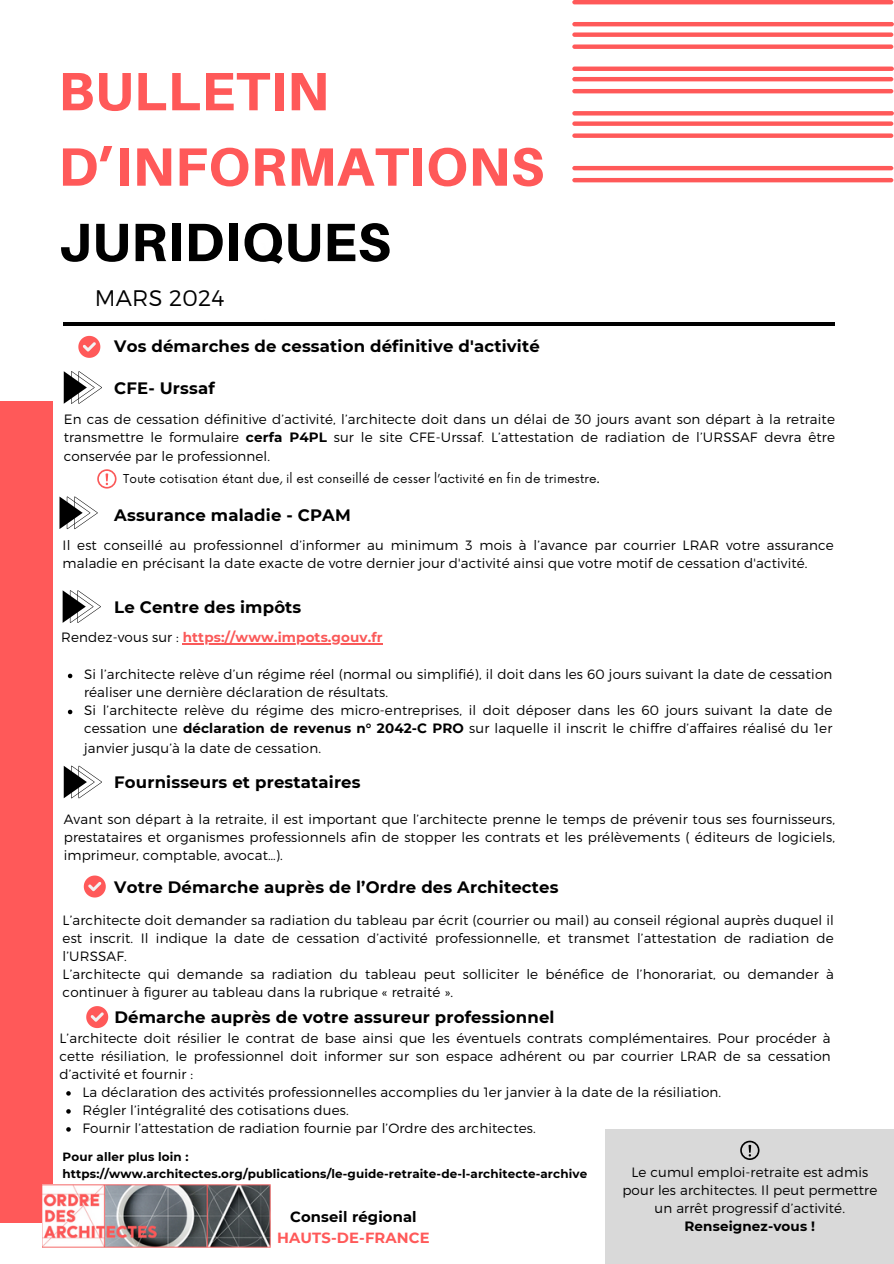
<style>
.page{position:relative;width:894px;height:1264px;background:#fff}
.page>*{position:absolute;margin:0;border:0;box-sizing:border-box;transform-origin:0 0}
.t1{font:800 54px/75.3px "Aileron";letter-spacing:.01em;color:#ff5959}
.t2{font:300 22.5px "Montserrat";letter-spacing:.01em;color:#000}
.t3{font:700 16.5px "Montserrat";letter-spacing:.01em;color:#000}
.t4{font:700 14.7px/21.1px "Montserrat";letter-spacing:.01em;color:#000;text-align:center}
.t5{font:300 13.5px/18px "Montserrat";letter-spacing:.01em;color:#000;text-align:justify}
.t6{font:700 13.5px "Montserrat";letter-spacing:.01em;color:#fa5959}
.t7{font:700 12px/17px "Montserrat";letter-spacing:.01em;color:#000}
.t8{font:12px "Now";letter-spacing:.01em;color:#000}
.s1{color:#000}
.s2{font-weight:700}
.s3{font-weight:300;color:#000}
.s4{color:#ff5959}
</style>
<div class="page">
<div style="left:0;top:401px;width:53px;height:821px;background:#ff5959"></div>
<hr style="left:572px;top:0;width:321px;height:4px;background:#ff5959;border-radius:2px">
<div style="left:572px;top:44px;width:321px;height:5px;background:#ff5959;border-radius:2px"></div>
<hr style="left:572px;top:89px;width:321px;height:4px;background:#ff5959;border-radius:2px">
<div style="left:572px;top:133px;width:321px;height:5px;background:#ff5959;border-radius:2px"></div>
<hr style="left:572px;top:178px;width:321px;height:4px;background:#ff5959;border-radius:2px">
<div style="left:572px;top:32px;width:321px;height:5px;background:#ff5959;border-radius:2px"></div>
<hr style="left:572px;top:77px;width:321px;height:4px;background:#ff5959;border-radius:2px">
<div style="left:572px;top:121px;width:321px;height:5px;background:#ff5959;border-radius:2px"></div>
<hr style="left:572px;top:166px;width:321px;height:4px;background:#ff5959;border-radius:2px">
<hr style="left:572px;top:22px;width:321px;height:4px;background:#ff5959;border-radius:2px">
<hr style="left:572px;top:67px;width:321px;height:4px;background:#ff5959;border-radius:2px">
<svg style="left:572px;top:111px;width:321px;height:4px"></svg>
<img style="left:42px;top:1184px;width:229px;height:63px">
<hr style="left:64px;top:322px;width:770px;height:4px;background:#000">
<svg style="left:78px;top:336px;width:22px;height:22px"></svg>
<svg style="left:64px;top:371px;width:38px;height:33px"></svg>
<svg style="left:59px;top:496px;width:39px;height:33px"></svg>
<svg style="left:97px;top:469px;width:19px;height:19px"></svg>
<hr style="left:183px;top:643px;width:200px;height:1px;background:#fa5959">
<svg style="left:68px;top:673px;width:4px;height:5px"></svg>
<svg style="left:68px;top:709px;width:4px;height:5px"></svg>
<svg style="left:63px;top:590px;width:38px;height:33px"></svg>
<svg style="left:64px;top:765px;width:38px;height:33px"></svg>
<svg style="left:84px;top:875px;width:22px;height:22px"></svg>
<svg style="left:66px;top:1091px;width:5px;height:4px"></svg>
<svg style="left:66px;top:1109px;width:5px;height:4px"></svg>
<svg style="left:66px;top:1127px;width:5px;height:4px"></svg>
<svg style="left:86px;top:1006px;width:22px;height:22px"></svg>
<div style="left:605px;top:1129px;width:288px;height:134px;background:#d9d9d9"></div>
<svg style="left:740px;top:1140px;width:19px;height:19px"></svg>
<h1 class="t1" style="left:58px;top:53px;width:487px">BULLETIN<br>D’INFORMATIONS<br><span class="s1">JURIDIQUES</span></h1>
<p class="t2" style="left:95px;top:283px;width:131px">MARS 2024</p>
<h2 class="t3" style="left:114px;top:336px;width:427px">Vos démarches de cessation définitive d'activité</h2>
<p class="t3" style="left:114px;top:378px;width:102px">CFE- Urssaf</p>
<p class="t5" style="left:64px;top:409px;width:772px;line-height:18.6px">En cas de cessation définitive d’activité, l’architecte doit dans un délai de 30 jours avant son départ à la retraite transmettre le formulaire <span class="s2">cerfa P4PL</span> sur le site CFE-Urssaf. L’attestation de radiation de l’URSSAF devra être conservée par le professionnel.</p>
<h3 class="t8" style="left:123px;top:472px;width:478px">Toute cotisation étant due, il est conseillé de cesser l’activité en fin de trimestre.</h3>
<h3 class="t3" style="left:114px;top:504px;width:238px">Assurance maladie - CPAM</h3>
<p class="t5" style="left:63px;top:535px;width:772px">Il est conseillé au professionnel d’informer au minimum 3 mois à l’avance par courrier LRAR votre assurance maladie en précisant la date exacte de votre dernier jour d'activité ainsi que votre motif de cessation d'activité.</p>
<p class="t3" style="left:114px;top:597px;width:188px">Le Centre des impôts</p>
<p class="t6" style="left:61px;top:629px;width:323px"><span class="s3">Rendez-vous sur :</span> https://www.impots.gouv.fr</p>
<h5 class="t5" style="left:84px;top:665px;width:749px">Si l’architecte relève d’un régime réel (normal ou simplifié), il doit dans les 60 jours suivant la date de cessation</h5>
<p class="t5" style="left:84px;top:683px;width:305px">réaliser une dernière déclaration de résultats.<br>Si l’architecte relève</p>
<p class="t5" style="left:84px;top:700px;width:749px;line-height:18.6px;text-indent:147px">du régime des micro-entreprises, il doit déposer dans les 60 jours suivant la date de cessation une <span class="s2">déclaration de revenus n° 2042-C PRO</span> sur laquelle il inscrit le chiffre d’affaires réalisé du 1er janvier jusqu’à la date de cessation.</p>
<p class="t3" style="left:114px;top:772px;width:248px">Fournisseurs et prestataires</p>
<h3 class="t5" style="left:64px;top:809px;width:772px">Avant son départ à la retraite, il est important que l’architecte prenne le temps de prévenir tous ses fournisseurs, prestataires et organismes professionnels afin de stopper les contrats et les prélèvements ( éditeurs de logiciels, imprimeur, comptable, avocat…).</h3>
<h5 class="t3" style="left:114px;top:876px;width:445px">Votre Démarche auprès de l’Ordre des Architectes</h5>
<p class="t5" style="left:63px;top:911px;width:772px;text-align:left">L’architecte doit demander sa radiation du tableau par écrit (courrier ou mail) au conseil régional auprès duquel il est inscrit. Il indique la date de cessation d’activité professionnelle, et transmet l’attestation de radiation de l’URSSAF.<br>L’architecte qui demande sa radiation du tableau peut solliciter le bénéfice de l’honorariat, ou demander à continuer à figurer au tableau dans la rubrique « retraité ».</p>
<h3 class="t3" style="left:114px;top:1007px;width:441px">Démarche auprès de votre assureur professionnel</h3>
<h5 class="t5" style="left:59px;top:1028px;width:772px">L’architecte doit résilier le contrat de base ainsi que les éventuels contrats complémentaires. Pour procéder à cette résiliation, le professionnel doit informer sur son espace adhérent ou par courrier LRAR de sa cessation d’activité et fournir :</h5>
<p class="t5" style="left:82px;top:1082px;width:640px">La déclaration des activités professionnelles accomplies du 1er janvier à la date de la résiliation.</p>
<p class="t5" style="left:82px;top:1100px;width:268px">Régler l’intégralité des cotisations dues.</p>
<p class="t5" style="left:82px;top:1118px;width:454px">Fournir l’attestation de radiation fournie par l’Ordre des architectes.</p>
<h3 class="t7" style="left:63px;top:1148px;width:526px">Pour aller plus loin : https://www.architectes.org/publications/le-guide-retraite-de-l-architecte-archive</h3>
<h5 class="t5" style="left:622px;top:1162px;width:256px;text-align:center">Le cumul emploi-retraite est admis pour les architectes. Il peut permettre un arrêt progressif d’activité.<br><span class="s2">Renseignez-vous !</span></h5>
<p class="t4" style="left:277px;top:1206px;width:154px">Conseil régional<br><span class="s4">HAUTS-DE-FRANCE</span></p>
</div>
